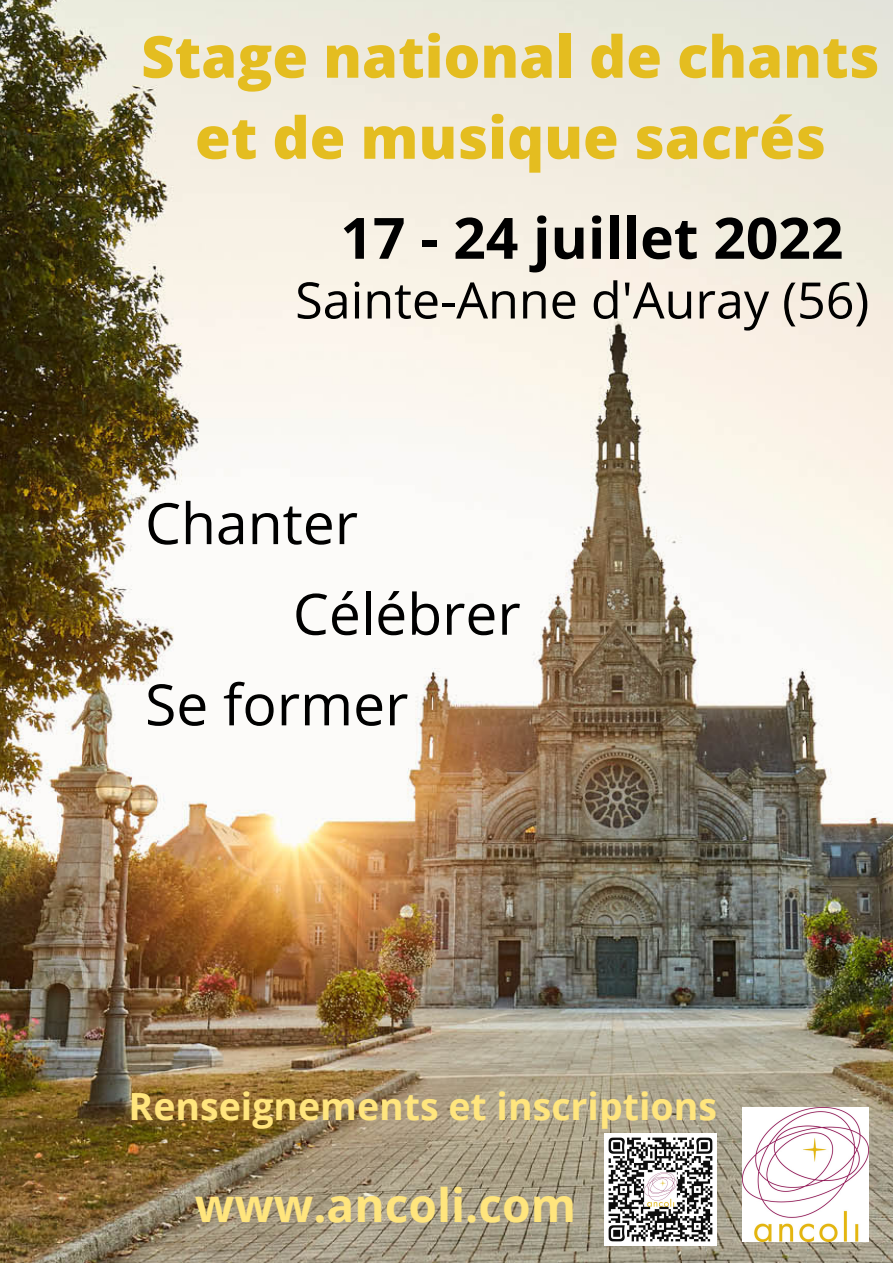
<style>
.page{position:relative;width:893px;height:1263px;background:#fff}
.page>*{position:absolute;margin:0;border:0;box-sizing:border-box;transform-origin:0 0}
.t1{font:800 57.9px/81px "Open Sans";color:#e4bd20;text-align:center}
.t2{font:57px "Open Sans";color:#000}
.t3{font:700 57px "Open Sans";color:#000}
.t4{font:50.25px "Open Sans";color:#000}
.t5{font:700 46.2px "Open Sans";color:#ffe57d}
.t6{font:700 37.5px "Open Sans";color:#ffe57d}
</style>
<div class="page">
<img style="left:0;top:0;width:893px;height:1263px">
<img style="left:742px;top:1107px;width:127px;height:134px">
<img style="left:604px;top:1133px;width:113px;height:113px">
<p class="t1" style="left:141px;top:15px;width:740px">Stage national de chants et de musique sacrés</p>
<p class="t3" style="left:340px;top:198px;width:504px">17 - 24 juillet 2022</p>
<p class="t4" style="left:295px;top:265px;width:575px">Sainte-Anne d'Auray (56)</p>
<p class="t2" style="left:145px;top:483px;width:214px">Chanter</p>
<p class="t2" style="left:293px;top:574px;width:229px">Célébrer</p>
<p class="t2" style="left:145px;top:664px;width:265px">Se former</p>
<p class="t6" style="left:129px;top:1080px;width:590px">Renseignements et inscriptions</p>
<p class="t5" style="left:195px;top:1172px;width:383px">www.ancoli.com</p>
</div>
